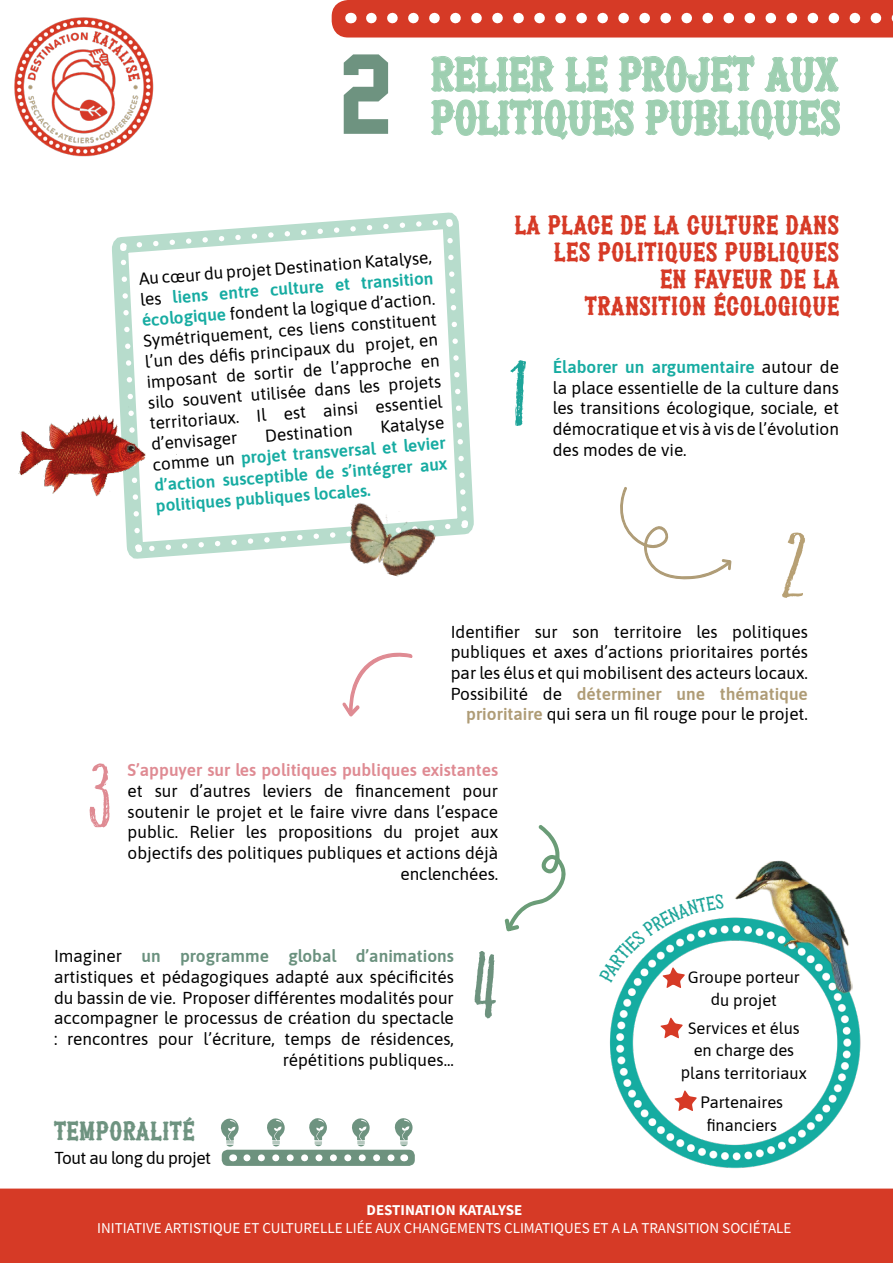
<style>
.page{position:relative;width:893px;height:1263px;background:#fff}
.page>*{position:absolute;margin:0;border:0;box-sizing:border-box;transform-origin:0 0}
.t1{font:103.5px "Legend M54";color:#6e9380}
.t2{font:60px "Spoodbrush Two";color:#1ea59a}
.t3{font:60px "Spoodbrush Two";color:#df8b93}
.t4{font:60px "Spoodbrush Two";color:#b7a074}
.t5{font:60px "Spoodbrush Two";color:#6d927e}
.t6{font:900 37.5px "Patched PERSONALUSEONLY";color:#9ecfb1}
.t7{font:900 21px/27px "Patched PERSONALUSEONLY";letter-spacing:.03em;color:#d63a26;text-align:right}
.t8{font:900 21px "Patched PERSONALUSEONLY";letter-spacing:.03em;color:#6e9380}
.t9{font:17.25px/20.7px "Asap";color:#000;text-align:right}
.t10{font:600 17.25px/20.9px "Asap";color:#17aca2;text-align:justify}
.t11{font:17.25px "Asap";letter-spacing:-.03em;color:#000}
.t12{font:16.5px/22.5px "Asap";letter-spacing:-.005em;color:#000;text-align:center}
.t13{font:15px "Source Sans Pro";color:#fff}
.t14{font:700 15px "Source Sans Pro";color:#fff}
.s1{font-weight:600;color:#17aca2}
.s2{font-weight:400;color:#000}
.s3{font-weight:600;color:#af9c76}
.s4{font-weight:600;color:#df8b93}
.s5{font-weight:600;color:#6a917e}
</style>
<div class="page">
<img style="left:14px;top:17px;width:140px;height:140px">
<svg style="left:332px;top:0;width:561px;height:38px;background:#da5240"></svg>
<svg style="left:431px;top:55px;width:409px;height:85px"></svg>
<svg style="left:112px;top:212px;width:362px;height:347px"></svg>
<svg style="left:117px;top:217px;width:353px;height:338px"></svg>
<img style="left:341px;top:498px;width:99px;height:79px">
<svg style="left:504px;top:825px;width:62px;height:107px"></svg>
<svg style="left:342px;top:652px;width:71px;height:65px"></svg>
<svg style="left:620px;top:487px;width:112px;height:93px"></svg>
<div style="left:0;top:1188px;width:893px;height:75px;background:#d63a26"></div>
<div style="left:222px;top:1150px;width:193px;height:16px;background:#6d927e;border-radius:6px"></div>
<svg style="left:247px;top:1154px;width:148px;height:7px"></svg>
<svg style="left:221px;top:1118px;width:18px;height:29px"></svg>
<svg style="left:267px;top:1118px;width:18px;height:28px"></svg>
<svg style="left:309px;top:1118px;width:18px;height:28px"></svg>
<svg style="left:352px;top:1118px;width:18px;height:28px"></svg>
<svg style="left:394px;top:1118px;width:19px;height:28px"></svg>
<img style="left:604px;top:917px;width:265px;height:272px">
<svg style="left:660px;top:1017px;width:23px;height:22px"></svg>
<svg style="left:674px;top:1090px;width:23px;height:21px"></svg>
<img style="left:735px;top:860px;width:118px;height:133px">
<img style="left:18px;top:404px;width:164px;height:98px">
<svg style="left:604px;top:917px;width:121px;height:71px"></svg>
<p class="t1" style="left:340px;top:38px;width:53px">2</p>
<p class="t6" style="left:431px;top:40px;width:408px">RELIER LE PROJET AUX</p>
<p class="t6" style="left:431px;top:83px;width:411px">POLITIQUES PUBLIQUES</p>
<p class="t3" style="left:89px;top:762px;width:25px">3</p>
<p class="t9" style="left:138px;top:267px;width:296px;text-align:justify;rotate:-4deg">Au cœur du projet Destination Katalyse, les <span class="s1">liens entre culture et transition écologique</span> fondent la logique d’action.<br>Symétriquement, ces liens constituent l’un des défi s principaux du projet, en imposant de sortir de l’approche en silo souvent utilisée dans les projets territoriaux. Il est ainsi essentiel d’envisager</p>
<p class="t10" style="left:150px;top:432px;width:295px;text-indent:230px;rotate:-4deg"><span class="s2">Katalyse comme un</span> projet transversal et levier d’action susceptible de s’intégrer aux politiques publiques locales.</p>
<p class="t9" style="left:264px;top:424px;width:89px;rotate:-4deg">Destination</p>
<p class="t7" style="left:514px;top:210px;width:326px">LA PLACE DE LA CULTURE DANS<br>LES POLITIQUES PUBLIQUES</p>
<p class="t7" style="left:660px;top:264px;width:180px">EN FAVEUR DE LA</p>
<p class="t7" style="left:585px;top:291px;width:255px">TRANSITION ÉCOLOGIQUE</p>
<p class="t2" style="left:510px;top:358px;width:20px">1</p>
<p class="t9" style="left:553px;top:356px;width:288px;text-align:justify"><span class="s1">Élaborer un argumentaire</span> autour de la place essentielle de la culture dans les transitions écologique, sociale, et démocratique et vis à vis de l’évolution des modes de vie.</p>
<p class="t4" style="left:782px;top:530px;width:28px">2</p>
<p class="t9" style="left:451px;top:620px;width:359px">Identifier sur son territoire les politiques publiques et axes d’actions prioritaires portés par les élus et qui mobilisent des acteurs locaux.<br>Possibilité de <span class="s3">déterminer une thématique prioritaire</span> qui sera un fil rouge pour le projet.</p>
<p class="t9" style="left:128px;top:759px;width:372px"><span class="s4">S’appuyer sur les politiques publiques existantes </span>et sur d’autres leviers de financement pour soutenir le projet et le faire vivre dans l’espace public. Relier les propositions du projet aux objectifs des politiques publiques et actions déjà enclenchées.</p>
<p class="t9" style="left:54px;top:945px;width:401px">Imaginer <span class="s5">un programme global d’animations </span>artistiques et pédagogiques adapté aux spécificités du bassin de vie. Proposer différentes modalités pour accompagner le processus de création du spectacle : rencontres pour l’écriture, temps de résidences, répétitions publiques...</p>
<p class="t8" style="left:54px;top:1111px;width:142px">TEMPORALITÉ</p>
<p class="t11" style="left:55px;top:1146px;width:158px">Tout au long du projet</p>
<p class="t5" style="left:474px;top:949px;width:25px">4</p>
<p class="t12" style="left:688px;top:965px;width:114px">Groupe porteur du projet</p>
<p class="t12" style="left:681px;top:1016px;width:128px">Services et élus en charge des plans territoriaux</p>
<p class="t12" style="left:701px;top:1090px;width:84px">Partenaires</p>
<p class="t12" style="left:706px;top:1113px;width:72px">financiers</p>
<p class="t14" style="left:366px;top:1200px;width:157px">DESTINATION KATALYSE</p>
<p class="t13" style="left:97px;top:1218px;width:696px">INITIATIVE ARTISTIQUE ET CULTURELLE LIÉE AUX CHANGEMENTS CLIMATIQUES ET A LA TRANSITION SOCIÉTALE</p>
</div>
